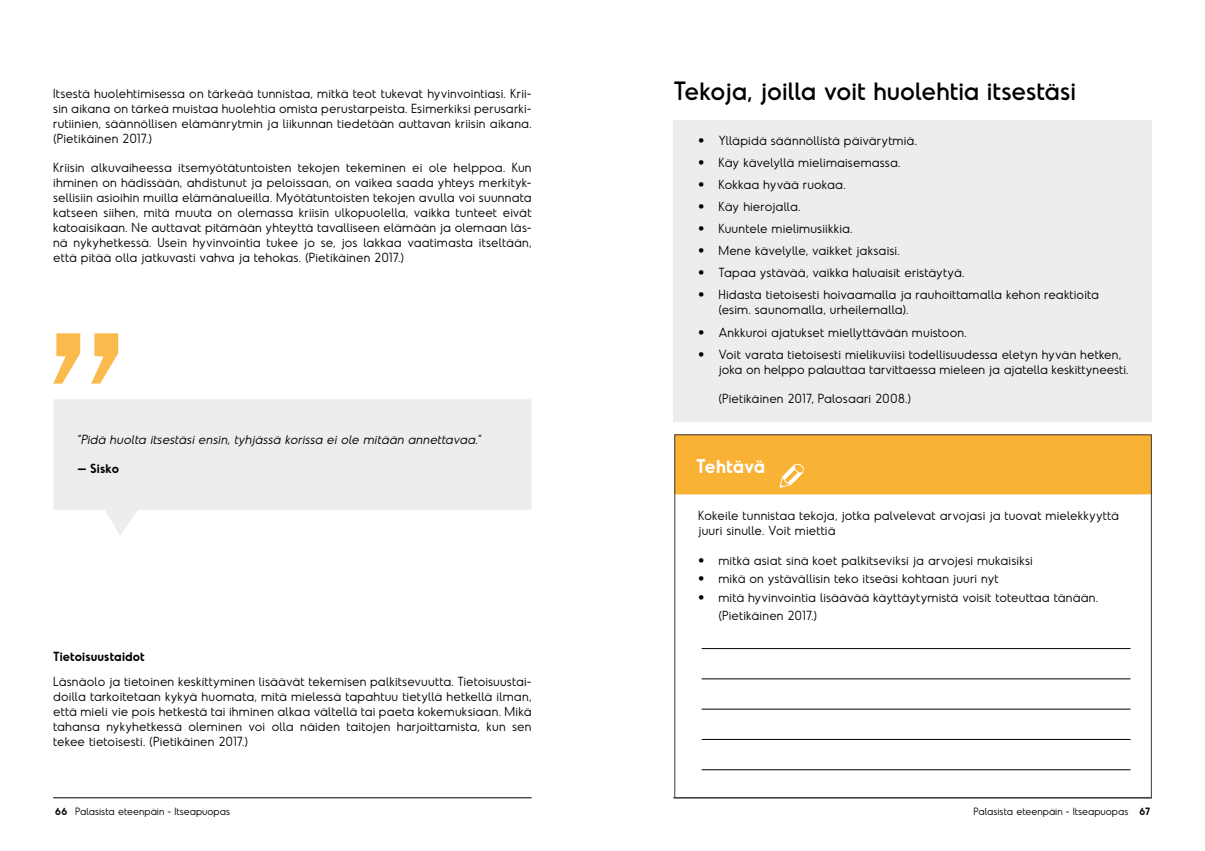
<style>
.page{position:relative;width:1205px;height:851px;background:#fff}
.page>*{position:absolute;margin:0;border:0;box-sizing:border-box;transform-origin:0 0}
.t1{font:25px "Odudo Soft";color:#000}
.t2{font:600 18.75px "Odudo Soft";letter-spacing:-.005em;color:#fff}
.t3{font:300 12.5px/15px "Odudo Soft";letter-spacing:.005em;color:#000}
.t4{font:italic 300 12.5px "Odudo Soft";letter-spacing:.005em;color:#000}
.t5{font:600 12.5px "Odudo Soft";letter-spacing:.015em;color:#000}
.t6{font:300 10px "Odudo Soft";color:#000}
.s1{font-size:18.75px}
.s2{font-weight:600}
</style>
<div class="page">
<hr style="left:53px;top:797px;width:478px;height:1px;background:#000">
<hr style="left:673px;top:797px;width:479px;height:1px;background:#000">
<div style="left:674px;top:120px;width:478px;height:302px;background:#ededed"></div>
<div style="left:674px;top:434px;width:478px;height:60px;background:#f9b234"></div>
<svg style="left:53px;top:399px;width:478px;height:136px;fill:#ededed"></svg>
<svg style="left:53px;top:333px;width:65px;height:50px"></svg>
<hr style="left:701px;top:648px;width:429px;height:1px;background:#000">
<hr style="left:701px;top:678px;width:429px;height:1px;background:#000">
<hr style="left:701px;top:708px;width:429px;height:1px;background:#000">
<hr style="left:701px;top:739px;width:429px;height:1px;background:#000">
<hr style="left:701px;top:769px;width:429px;height:1px;background:#000">
<p class="t3" style="left:53px;top:86px;width:480px;text-align:justify">Itsestä huolehtimisessa on tärkeää tunnistaa, mitkä teot tukevat hyvinvointiasi. Krii&shy;sin aikana on tärkeä muistaa huolehtia omista perustarpeista. Esimerkiksi perusarki&shy;rutiinien, säännöllisen elämänrytmin ja liikunnan tiedetään auttavan kriisin aikana. (Pietikäinen 2017.)</p>
<p class="t3" style="left:53px;top:160px;width:480px;text-align:justify">Kriisin alkuvaiheessa itsemyötätuntoisten tekojen tekeminen ei ole helppoa. Kun ihminen on hädissään, ahdistunut ja peloissaan, on vaikea saada yhteys merkityk&shy;sellisiin asioihin muilla elämänalueilla. Myötätuntoisten tekojen avulla voi suunnata katseen siihen, mitä muuta on olemassa kriisin ulkopuolella, vaikka tunteet eivät katoaisikaan. Ne auttavat pitämään yhteyttä tavalliseen elämään ja olemaan läs&shy;nä nykyhetkessä. Usein hyvinvointia tukee jo se, jos lakkaa vaatimasta itseltään, että pitää olla jatkuvasti vahva ja tehokas. (Pietikäinen 2017.)</p>
<p class="t4" style="left:77px;top:431px;width:406px">”Pidä huolta itsestäsi ensin, tyhjässä korissa ei ole mitään annettavaa.”</p>
<p class="t5" style="left:77px;top:460px;width:43px">– Sisko</p>
<p class="t5" style="left:53px;top:648px;width:93px">Tietoisuustaidot</p>
<p class="t3" style="left:53px;top:674px;width:480px;text-align:justify">Läsnäolo ja tietoinen keskittyminen lisäävät tekemisen palkitsevuutta. Tietoisuustai&shy;doilla tarkoitetaan kykyä huomata, mitä mielessä tapahtuu tietyllä hetkellä ilman, että mieli vie pois hetkestä tai ihminen alkaa vältellä tai paeta kokemuksiaan. Mikä tahansa nykyhetkessä oleminen voi olla näiden taitojen harjoittamista, kun sen tekee tietoisesti. (Pietikäinen 2017.)</p>
<h1 class="t1" style="left:673px;top:75px;width:404px">Tekoja, joilla voit huolehtia itsestäsi</h1>
<p class="t3" style="left:698px;top:132px;width:220px"><span class="s1">•</span> Ylläpidä säännöllistä päivärytmiä.</p>
<p class="t3" style="left:698px;top:154px;width:204px"><span class="s1">•</span> Käy kävelyllä mielimaisemassa.</p>
<p class="t3" style="left:698px;top:177px;width:149px"><span class="s1">•</span> Kokkaa hyvää ruokaa.</p>
<p class="t3" style="left:698px;top:199px;width:104px"><span class="s1">•</span> Käy hierojalla.</p>
<p class="t3" style="left:698px;top:221px;width:156px"><span class="s1">•</span> Kuuntele mielimusiikkia.</p>
<p class="t3" style="left:698px;top:243px;width:203px"><span class="s1">•</span> Mene kävelylle, vaikket jaksaisi.</p>
<p class="t3" style="left:698px;top:265px;width:268px"><span class="s1">•</span> Tapaa ystävää, vaikka haluaisit eristäytyä.</p>
<p class="t3" style="left:718px;top:287px;width:382px;text-indent:-20px"><span class="s1">•</span> Hidasta tietoisesti hoivaamalla ja rauhoittamalla kehon reaktioita (esim. saunomalla, urheilemalla).</p>
<p class="t3" style="left:698px;top:324px;width:270px"><span class="s1">•</span> Ankkuroi ajatukset miellyttävään muistoon.</p>
<p class="t3" style="left:718px;top:346px;width:411px;text-indent:-20px"><span class="s1">•</span> Voit varata tietoisesti mielikuviisi todellisuudessa eletyn hyvän hetken, joka on helppo palauttaa tarvittaessa mieleen ja ajatella keskittyneesti.</p>
<p class="t3" style="left:718px;top:390px;width:194px">(Pietikäinen 2017, Palosaari 2008.)</p>
<h2 class="t2" style="left:696px;top:454px;width:70px">Tehtävä</h2>
<p class="t3" style="left:698px;top:508px;width:422px">Kokeile tunnistaa tekoja, jotka palvelevat arvojasi ja tuovat mielekkyyttä juuri sinulle. Voit miettiä</p>
<p class="t3" style="left:698px;top:552px;width:336px"><span class="s1">•</span> mitkä asiat sinä koet palkitseviksi ja arvojesi mukaisiksi</p>
<p class="t3" style="left:698px;top:571px;width:302px"><span class="s1">•</span> mikä on ystävällisin teko itseäsi kohtaan juuri nyt</p>
<p class="t3" style="left:718px;top:587px;width:381px;line-height:18.5px;text-indent:-20px"><span class="s1">•</span> mitä hyvinvointia lisäävää käyttäytymistä voisit toteuttaa tänään. (Pietikäinen 2017.)</p>
<p class="t6" style="left:55px;top:804px;width:177px"><span class="s2">66</span> Palasista eteenpäin - Itseapuopas</p>
<p class="t6" style="left:973px;top:804px;width:178px">Palasista eteenpäin - Itseapuopas <span class="s2">67</span></p>
</div>
